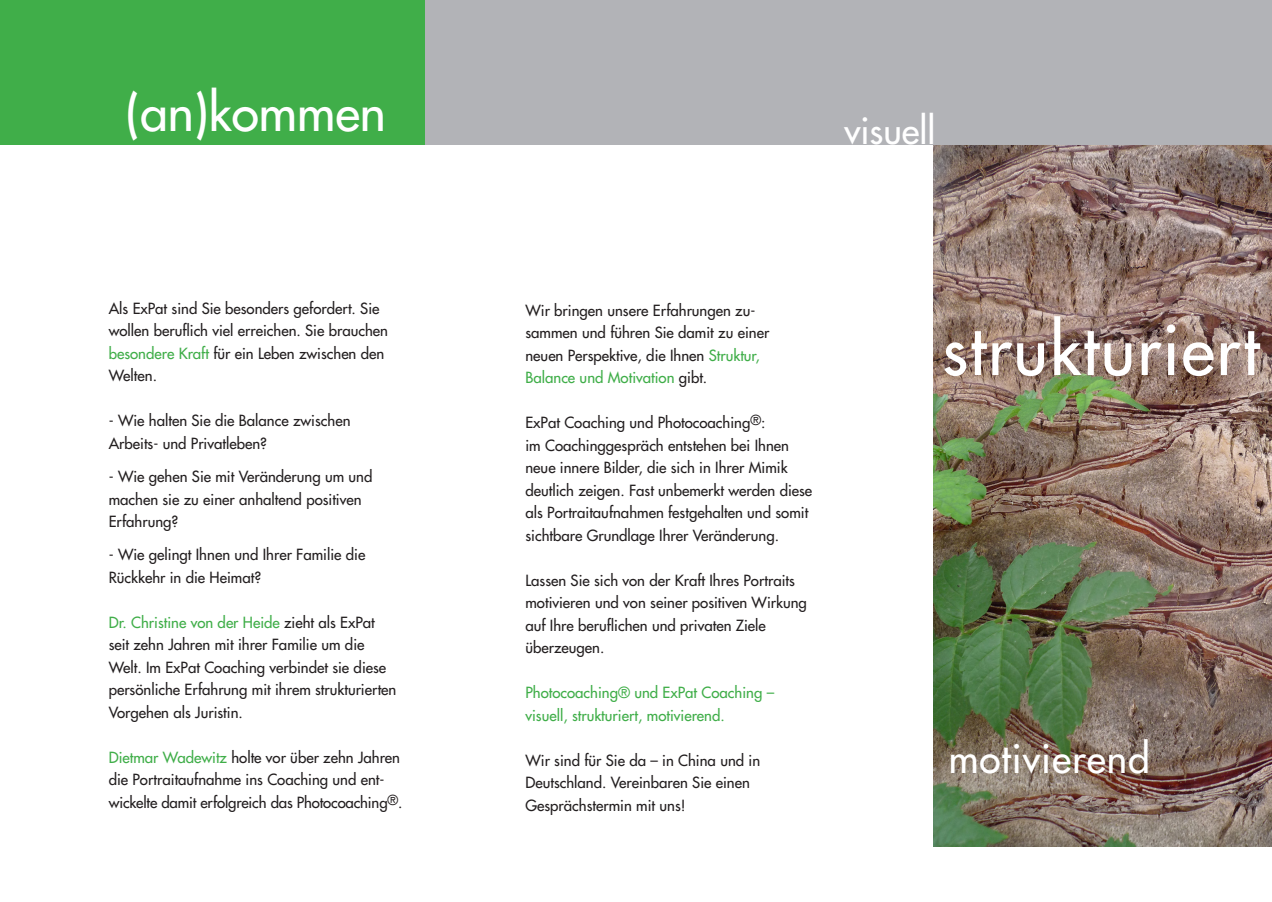
<style>
.page{position:relative;width:1272px;height:902px;background:#fff}
.page>*{position:absolute;margin:0;border:0;box-sizing:border-box;transform-origin:0 0}
.t1{font:67.8px "Futura";letter-spacing:.025em;color:#fff}
.t2{font:49.95px "Futura";color:#fff}
.t3{font:39px "Futura";letter-spacing:.025em;color:#fff}
.t4{font:36px "Futura";color:#fff}
.t5{font:15px/22.5px "Futura";color:#231f20}
.t6{font:15px/22.5px "Futura";color:#40ae49}
.s1{color:#40ae49}
</style>
<div class="page">
<img style="left:933px;top:144px;width:338px;height:702px">
<div style="left:0;top:0;width:1081px;height:144px;background:#40ae49"></div>
<div style="left:425px;top:0;width:846px;height:144px;background:#b2b3b7"></div>
<h2 class="t2" style="left:125px;top:81px;width:262px">(an)kommen</h2>
<p class="t5" style="left:109px;top:297px;width:281px">Als ExPat sind Sie besonders gefordert. Sie wollen beruflich viel erreichen. Sie brauchen <span class="s1">besondere Kraft</span> für ein Leben zwischen den Welten.</p>
<p class="t5" style="left:109px;top:410px;width:243px">- Wie halten Sie die Balance zwischen<br>Arbeits- und Privatleben?</p>
<p class="t5" style="left:109px;top:465px;width:265px">- Wie gehen Sie mit Veränderung um und machen sie zu einer anhaltend positiven<br>Erfahrung?</p>
<p class="t5" style="left:109px;top:543px;width:258px">- Wie gelingt Ihnen und Ihrer Familie die<br>Rückkehr in die Heimat?</p>
<p class="t5" style="left:109px;top:611px;width:289px"><span class="s1">Dr. Christine von der Heide</span> zieht als ExPat seit zehn Jahren mit ihrer Familie um die Welt. Im ExPat Coaching verbindet sie diese persönliche Erfahrung mit ihrem strukturierten Vorgehen als Juristin.</p>
<p class="t5" style="left:109px;top:746px;width:295px"><span class="s1">Dietmar Wadewitz</span> holte vor über zehn Jahren die Portraitaufnahme ins Coaching und ent&shy;wickelte damit erfolgreich das Photocoaching<sup>®</sup>.</p>
<h3 class="t4" style="left:844px;top:108px;width:92px">visuell</h3>
<p class="t5" style="left:525px;top:299px;width:245px">Wir bringen unsere Erfahrungen zu&shy;sammen und führen Sie damit zu einer neuen Perspektive, die Ihnen <span class="s1">Struktur, Balance und Motivation</span> gibt.</p>
<p class="t5" style="left:525px;top:411px;width:288px">ExPat Coaching und Photocoaching<sup>®</sup>:<br>im Coachinggespräch entstehen bei Ihnen neue innere Bilder, die sich in Ihrer Mimik deutlich zeigen. Fast unbemerkt werden diese als Portraitaufnahmen festgehalten und somit sichtbare Grundlage Ihrer Veränderung.</p>
<p class="t5" style="left:525px;top:569px;width:283px">Lassen Sie sich von der Kraft Ihres Portraits motivieren und von seiner positiven Wirkung auf Ihre beruflichen und privaten Ziele überzeugen.</p>
<p class="t6" style="left:525px;top:681px;width:250px">Photocoaching® und ExPat Coaching – visuell, strukturiert, motivierend.</p>
<p class="t5" style="left:525px;top:749px;width:236px">Wir sind für Sie da – in China und in<br>Deutschland. Vereinbaren Sie einen<br>Gesprächstermin mit uns!</p>
<h1 class="t1" style="left:942px;top:307px;width:319px">strukturiert</h1>
<h3 class="t3" style="left:948px;top:733px;width:203px">motivierend</h3>
</div>
